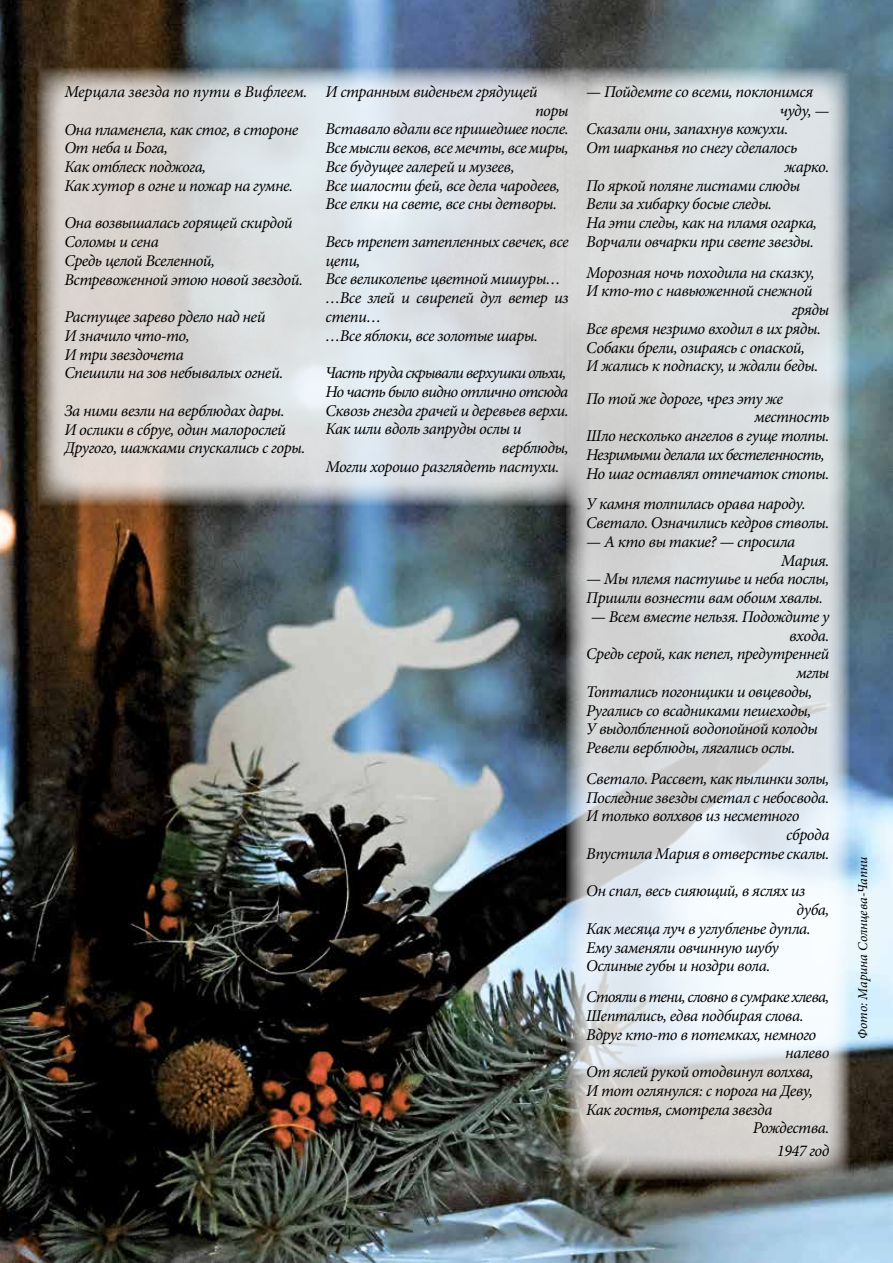
<style>
.page{position:relative;width:893px;height:1263px;background:#fff}
.page>*{position:absolute;margin:0;border:0;box-sizing:border-box;transform-origin:0 0}
.t1{font:italic 16.5px/18.8px "Minion Pro";letter-spacing:-.03em;color:#000}
.t2{font:italic 16.5px "Minion Pro";letter-spacing:-.055em;color:#000}
.t3{font:italic 16.5px "Minion Pro";letter-spacing:-.06em;color:#000}
.t4{font:italic 16.5px "Minion Pro";letter-spacing:-.05em;color:#000}
.t5{font:italic 16.5px "Minion Pro";letter-spacing:-.01em;color:#000}
.t6{font:italic 13.5px "Minion Pro";letter-spacing:-.005em;color:#000}
</style>
<div class="page">
<img style="left:0;top:0;width:893px;height:1263px">
<svg style="left:566px;top:68px;width:283px;height:1112px;background:#d4d8da"></svg>
<svg style="left:37px;top:68px;width:550px;height:438px;background:#d0d1d2"></svg>
<p class="t5" style="left:64px;top:81px;width:245px">Мерцала звезда по пути в Вифлеем.</p>
<p class="t1" style="left:64px;top:120px;width:235px">Она пламенела, как стог, в стороне<br>От неба и Бога,<br>Как отблеск поджога,<br>Как хутор в огне и пожар на гумне.</p>
<p class="t1" style="left:64px;top:214px;width:240px">Она возвышалась горящей скирдой<br>Соломы и сена<br>Средь целой Вселенной,<br>Встревоженной этою новой звездой.</p>
<p class="t1" style="left:64px;top:307px;width:220px">Растущее зарево рдело над ней<br>И значило что-то,<br>И три звездочета<br>Спешили на зов небывалых огней.</p>
<p class="t1" style="left:64px;top:401px;width:242px">За ними везли на верблюдах дары.<br>И ослики в сбруе, один малорослей<br>Другого, шажками спускались с горы.</p>
<p class="t1" style="left:326px;top:82px;width:214px">И странным виденьем грядущей</p>
<p class="t1" style="left:535px;top:101px;width:35px">поры</p>
<p class="t1" style="left:326px;top:120px;width:245px">Вставало вдали все пришедшее после.</p>
<p class="t1" style="left:326px;top:139px;width:245px">Все мысли веков, все мечты, все миры,</p>
<p class="t1" style="left:326px;top:157px;width:191px">Все будущее галерей и музеев,</p>
<p class="t1" style="left:326px;top:176px;width:236px">Все шалости фей, все дела чародеев,</p>
<p class="t1" style="left:326px;top:195px;width:233px">Все елки на свете, все сны детворы.</p>
<p class="t1" style="left:326px;top:232px;width:245px">Весь трепет затепленных свечек, все цепи,<br>Все великолепье цветной мишуры… …Все злей и свирепей дул ветер из степи…<br>…Все яблоки, все золотые шары.</p>
<p class="t3" style="left:326px;top:362px;width:242px">Часть пруда скрывали верхушки ольхи,</p>
<p class="t2" style="left:326px;top:380px;width:244px">Но часть было видно отлично отсюда</p>
<p class="t1" style="left:326px;top:401px;width:245px">Сквозь гнезда грачей и деревьев верхи.</p>
<p class="t1" style="left:326px;top:420px;width:198px">Как шли вдоль запруды ослы и</p>
<p class="t1" style="left:502px;top:438px;width:68px">верблюды,</p>
<p class="t1" style="left:326px;top:457px;width:235px">Могли хорошо разглядеть пастухи.</p>
<p class="t1" style="left:586px;top:82px;width:229px">— Пойдемте со всеми, поклонимся</p>
<p class="t1" style="left:780px;top:101px;width:51px">чуду, —</p>
<p class="t1" style="left:586px;top:120px;width:204px">Сказали они, запахнув кожухи.</p>
<p class="t1" style="left:586px;top:138px;width:213px">От шарканья по снегу сделалось</p>
<p class="t1" style="left:784px;top:157px;width:46px">жарко.</p>
<p class="t1" style="left:586px;top:176px;width:215px">По яркой поляне листами слюды</p>
<p class="t1" style="left:586px;top:195px;width:187px">Вели за хибарку босые следы.</p>
<p class="t1" style="left:586px;top:213px;width:232px">На эти следы, как на пламя огарка,</p>
<p class="t1" style="left:586px;top:232px;width:229px">Ворчали овчарки при свете звезды.</p>
<p class="t1" style="left:586px;top:263px;width:230px">Морозная ночь походила на сказку,</p>
<p class="t1" style="left:586px;top:282px;width:228px">И кто-то с навьюженной снежной</p>
<p class="t1" style="left:792px;top:300px;width:39px">гряды</p>
<p class="t1" style="left:586px;top:319px;width:236px">Все время незримо входил в их ряды.</p>
<p class="t1" style="left:586px;top:338px;width:220px">Собаки брели, озираясь с опаской,</p>
<p class="t1" style="left:586px;top:357px;width:233px">И жались к подпаску, и ждали беды.</p>
<p class="t1" style="left:586px;top:389px;width:198px">По той же дороге, чрез эту же</p>
<p class="t1" style="left:754px;top:408px;width:76px">местность</p>
<p class="t1" style="left:586px;top:426px;width:245px">Шло несколько ангелов в гуще толпы.</p>
<p class="t4" style="left:586px;top:443px;width:240px">Незримыми делала их бестеленность,</p>
<p class="t1" style="left:586px;top:464px;width:244px">Но шаг оставлял отпечаток стопы.</p>
<p class="t1" style="left:586px;top:495px;width:245px">У камня толпилась орава народу.<br>Светало. Означились кедров стволы.</p>
<p class="t1" style="left:781px;top:532px;width:50px;text-indent:-195px">— А кто вы такие? — спросила<br>Мария.</p>
<p class="t1" style="left:586px;top:570px;width:245px">— Мы племя пастушье и неба послы,<br>Пришли вознести вам обоим хвалы.</p>
<p class="t1" style="left:591px;top:607px;width:240px">— Всем вместе нельзя. Подождите у</p>
<p class="t1" style="left:789px;top:626px;width:42px">входа.</p>
<p class="t1" style="left:586px;top:645px;width:245px">Средь серой, как пепел, предутренней</p>
<p class="t1" style="left:796px;top:663px;width:34px">мглы</p>
<p class="t1" style="left:586px;top:682px;width:228px">Топтались погонщики и овцеводы,</p>
<p class="t1" style="left:586px;top:701px;width:227px">Ругались со всадниками пешеходы,</p>
<p class="t1" style="left:586px;top:720px;width:233px">У выдолбленной водопойной колоды</p>
<p class="t1" style="left:586px;top:738px;width:211px">Ревели верблюды, лягались ослы.</p>
<p class="t1" style="left:586px;top:769px;width:245px">Светало. Рассвет, как пылинки золы,</p>
<p class="t1" style="left:586px;top:788px;width:245px">Последние звезды сметал с небосвода.</p>
<p class="t1" style="left:586px;top:807px;width:215px">И только волхвов из несметного</p>
<p class="t1" style="left:786px;top:825px;width:45px">сброда</p>
<p class="t1" style="left:586px;top:844px;width:245px">Впустила Мария в отверстье скалы.</p>
<p class="t1" style="left:586px;top:882px;width:221px">Он спал, весь сияющий, в яслях из</p>
<p class="t1" style="left:796px;top:900px;width:34px">дуба,</p>
<p class="t1" style="left:586px;top:919px;width:226px">Как месяца луч в углубленье дупла.</p>
<p class="t1" style="left:586px;top:938px;width:194px">Ему заменяли овчинную шубу</p>
<p class="t1" style="left:586px;top:957px;width:185px">Ослиные губы и ноздри вола.</p>
<p class="t2" style="left:586px;top:985px;width:245px">Стояли в тени, словно в сумраке хлева,</p>
<p class="t1" style="left:586px;top:1006px;width:219px">Шептались, едва подбирая слова.</p>
<p class="t1" style="left:586px;top:1025px;width:232px">Вдруг кто-то в потемках, немного</p>
<p class="t1" style="left:785px;top:1044px;width:46px">налево</p>
<p class="t1" style="left:586px;top:1062px;width:229px">От яслей рукой отодвинул волхва,</p>
<p class="t1" style="left:586px;top:1081px;width:228px">И тот оглянулся: с порога на Деву,</p>
<p class="t1" style="left:586px;top:1100px;width:188px">Как гостья, смотрела звезда</p>
<p class="t1" style="left:753px;top:1118px;width:78px">Рождества.</p>
<p class="t1" style="left:777px;top:1141px;width:54px">1947 год</p>
<p class="t6" style="left:854px;top:1039px;width:184px;rotate:-90deg">Фото: Марина Солнцева-Чапни</p>
</div>
